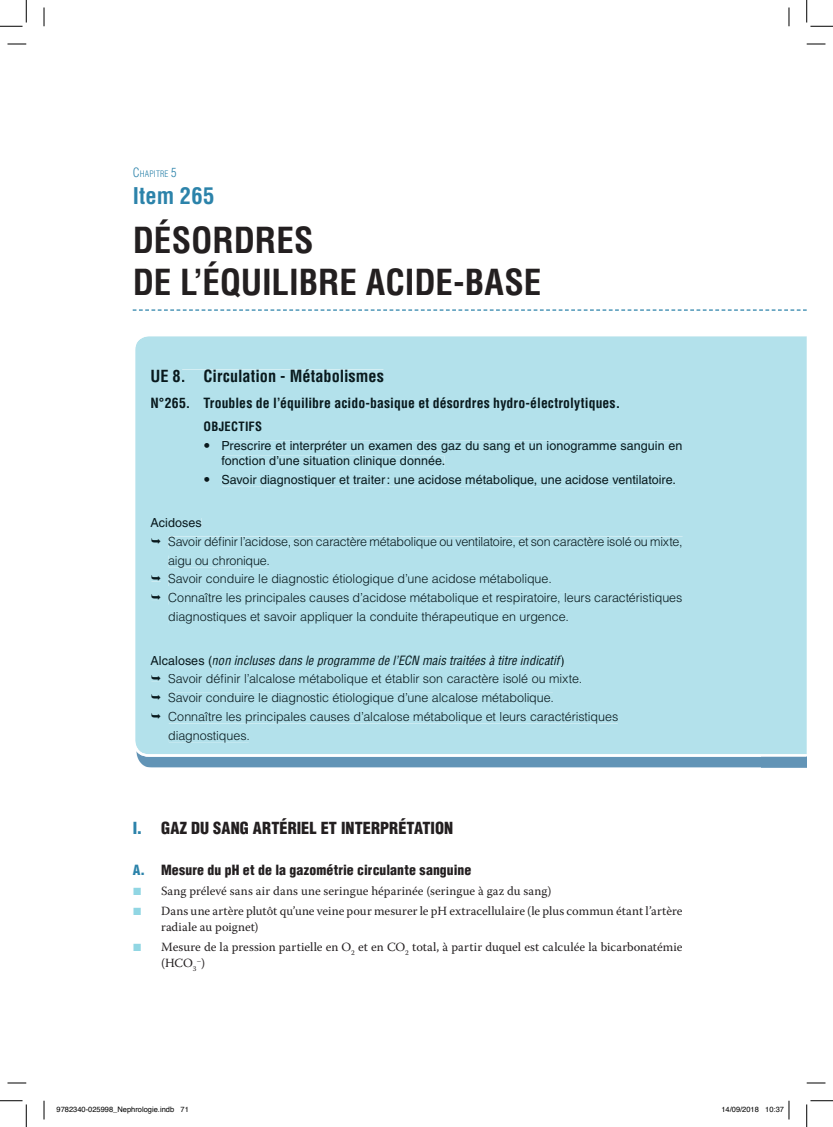
<style>
.page{position:relative;width:833px;height:1127px;background:#fff}
.page>*{position:absolute;margin:0;border:0;box-sizing:border-box;transform-origin:0 0}
.t1{font:700 condensed 35px/42px "Helvetica LT Std";letter-spacing:-.005em;color:#231f20}
.t2{font:700 condensed 22.5px "Helvetica LT Std";letter-spacing:.01em;color:#2c83aa}
.t3{font:900 condensed 16.25px "Helvetica LT Std";letter-spacing:.005em;color:#231f20}
.t4{font:700 condensed 16.25px "Helvetica LT Std";color:#08191d}
.t5{font:700 condensed 13.75px "Helvetica LT Std";letter-spacing:.005em;color:#08191d}
.t6{font:900 condensed 13.75px "Helvetica LT Std";letter-spacing:.005em;color:#231f20}
.t7{font:300 12.5px/18.8px "Helvetica LT Std";letter-spacing:-.005em;color:#08191d}
.t8{font:12.5px/19.8px "Warnock Pro";letter-spacing:.005em;color:#231f20}
.t9{font:12.5px/15px "Helvetica LT Std";letter-spacing:.005em;color:#08191d}
.t10{font:700 condensed 12.5px "Helvetica LT Std";letter-spacing:.02em;color:#08191d}
.t11{font:300 condensed 8.75px "Helvetica LT Std";letter-spacing:.02em;color:#2c83aa}
.t12{font:7.5px "Helvetica";color:#000}
.t13{font:7.25px "Warnock Pro";color:#231f20}
.s1{font-size:12.5px}
.s2{font-weight:400}
.s3{font-weight:400;font-style:italic;font-stretch:condensed}
.s4{color:#2c83aa}
</style>
<div class="page">
<svg style="left:133px;top:309px;width:673px;height:1px"></svg>
<img style="left:137px;top:756px;width:624px;height:11px">
<img style="left:761px;top:756px;width:45px;height:11px">
<div style="left:135px;top:336px;width:671px;height:420px;background:#b3e1eb"></div>
<svg style="left:8px;top:43px;width:18px;height:2px"></svg>
<svg style="left:806px;top:43px;width:19px;height:2px"></svg>
<svg style="left:8px;top:1082px;width:18px;height:1px"></svg>
<svg style="left:806px;top:1082px;width:19px;height:1px"></svg>
<svg style="left:43px;top:8px;width:2px;height:18px"></svg>
<svg style="left:43px;top:1100px;width:2px;height:19px"></svg>
<svg style="left:788px;top:8px;width:1px;height:18px"></svg>
<svg style="left:0;top:0;width:27px;height:27px"></svg>
<svg style="left:0;top:1100px;width:27px;height:26px"></svg>
<svg style="left:806px;top:0;width:26px;height:27px"></svg>
<svg style="left:806px;top:1100px;width:26px;height:26px"></svg>
<svg style="left:788px;top:1100px;width:1px;height:19px"></svg>
<svg style="left:204px;top:443px;width:5px;height:4px"></svg>
<svg style="left:204px;top:476px;width:5px;height:5px"></svg>
<svg style="left:151px;top:537px;width:9px;height:6px"></svg>
<svg style="left:151px;top:575px;width:9px;height:6px"></svg>
<svg style="left:151px;top:594px;width:9px;height:6px"></svg>
<svg style="left:151px;top:675px;width:9px;height:6px"></svg>
<svg style="left:151px;top:694px;width:9px;height:5px"></svg>
<svg style="left:151px;top:712px;width:9px;height:6px"></svg>
<p class="t11" style="left:133px;top:168px;width:46px"><span class="s1">C</span>HAPITRE <span class="s1">5</span></p>
<h2 class="t2" style="left:133px;top:182px;width:83px">Item 265</h2>
<h1 class="t1" style="left:133px;top:219px;width:410px">DÉSORDRES<br>DE L’ÉQUILIBRE ACIDE-BASE</h1>
<h3 class="t4" style="left:150px;top:366px;width:235px">UE 8. Circulation - Métabolismes</h3>
<p class="t5" style="left:150px;top:394px;width:471px">N°265. Troubles de l’équilibre acido-basique et désordres hydro-électrolytiques.</p>
<p class="t10" style="left:203px;top:419px;width:60px">OBJECTIFS</p>
<p class="t9" style="left:221px;top:438px;width:462px">Prescrire et interpréter un examen des gaz du sang et un ionogramme sanguin en fonction d’une situation clinique donnée.</p>
<p class="t9" style="left:221px;top:471px;width:456px">Savoir diagnostiquer et traiter : une acidose métabolique, une acidose ventilatoire.</p>
<p class="t9" style="left:150px;top:515px;width:53px">Acidoses</p>
<p class="t7" style="left:168px;top:531px;width:515px">Savoir définir l’acidose, son caractère métabolique ou ventilatoire, et son caractère isolé ou mixte, aigu ou chronique.<br>Savoir conduire le diagnostic étiologique d’une acidose métabolique.<br>Connaître les principales causes d’acidose métabolique et respiratoire, leurs caractéristiques diagnostiques et savoir appliquer la conduite thérapeutique en urgence.</p>
<p class="t7" style="left:168px;top:650px;width:451px;text-indent:-18px"><span class="s2">Alcaloses (</span><span class="s3">non incluses dans le programme de l’ECN mais traitées à titre indicatif</span><span class="s2">)<br></span>Savoir définir l’alcalose métabolique et établir son caractère isolé ou mixte.<br>Savoir conduire le diagnostic étiologique d’une alcalose métabolique.<br>Connaître les principales causes d’alcalose métabolique et leurs caractéristiques diagnostiques.</p>
<h3 class="t3" style="left:133px;top:817px;width:322px"><span class="s4">I.</span> GAZ DU SANG ARTÉRIEL ET INTERPRÉTATION</h3>
<p class="t6" style="left:133px;top:860px;width:340px"><span class="s4">A.</span> Mesure du pH et de la gazométrie circulante sanguine</p>
<p class="t8" style="left:161px;top:880px;width:522px">Sang prélevé sans air dans une seringue héparinée (seringue à gaz du sang)<br>Dans une artère plutôt qu’une veine pour mesurer le pH extracellulaire (le plus commun étant l’artère</p>
<p class="t8" style="left:161px;top:916px;width:522px">radiale au poignet)<br>Mesure de la pression partielle en O<sub>2</sub> et en CO<sub>2</sub> total, à partir duquel est calculée la bicarbonatémie</p>
<p class="t8" style="left:161px;top:952px;width:37px">(HCO<sub>3</sub></p>
<p class="t13" style="left:197px;top:955px;width:10px">–<span class="s1">)</span></p>
<p class="t12" style="left:56px;top:1103px;width:134px">9782340-025998_Nephrologie.indb 71</p>
<p class="t12" style="left:721px;top:1103px;width:64px">14/09/2018 10:37</p>
</div>
